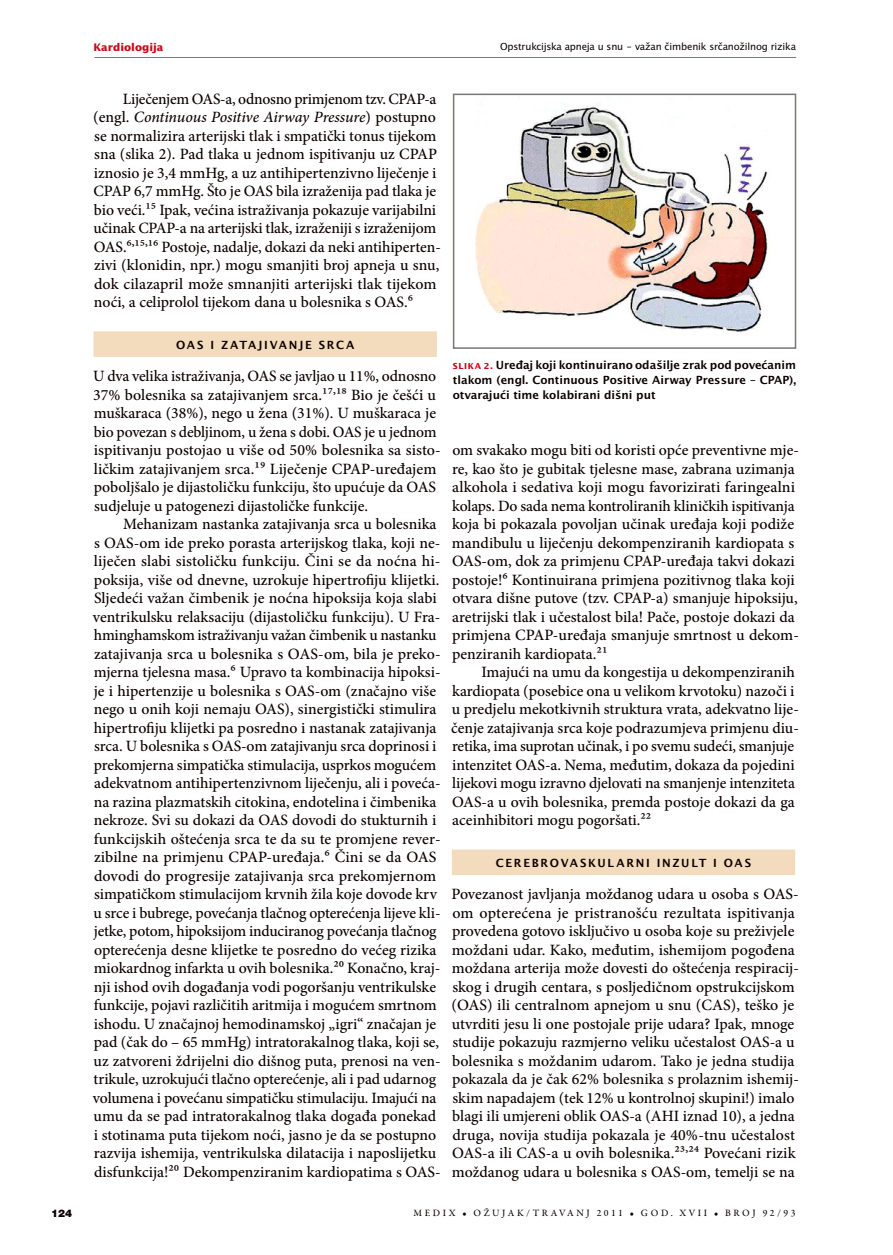
<style>
.page{position:relative;width:893px;height:1255px;background:#fff}
.page>*{position:absolute;margin:0;border:0;box-sizing:border-box;transform-origin:0 0}
.t1{font:500 15.75px/18.5px "Minion Pro";color:#0d0000}
.t2{font:11.25px/15px "Lucida San Dem";color:#0d0000;text-align:justify}
.t3{font:700 10.5px "Lucida San";color:#c9091a}
.t4{font:900 10.5px "Helvetica Neue LT Pro";color:#0d0000}
.t5{font:9.75px "Lucida San Rom";letter-spacing:-.015em;color:#0d0000}
.t6{font:500 9.75px "Garamond Premr Pro";letter-spacing:.265em;color:#0d0000}
.t7{font:700 8.25px "Lucida San";color:#c9091a}
.s1{font-style:italic}
.s2{font-family:"Lucida San";font-weight:700;font-size:8.25px;color:#c9091a}
</style>
<div class="page">
<hr style="left:95px;top:57px;width:701px;height:1px;background:#797876">
<div style="left:94px;top:331px;width:343px;height:26px;background:#f3dcbd"></div>
<div style="left:452px;top:849px;width:343px;height:26px;background:#f3dcbd"></div>
<img style="left:475px;top:106px;width:293px;height:226px">
<div style="left:453px;top:94px;width:343px;height:255px;border:2px solid #797876"></div>
<p class="t3" style="left:94px;top:40px;width:71px">Kardiologija</p>
<p class="t5" style="left:500px;top:41px;width:298px">Opstrukcijska apneja u snu – važan čimbenik srčanožilnog rizika</p>
<p class="t1" style="left:93px;top:89px;width:349px;text-indent:30px">Liječenjem OAS-a, odnosno primjenom tzv. CPAP-a (engl. <span class="s1">Continuous Positive Airway Pressure</span>) postupno se normalizira arterijski tlak i smpatički tonus tijekom sna (slika 2). Pad tlaka u jednom ispitivanju uz CPAP iznosio je 3,4 mmHg, a uz antihipertenzivno liječenje i CPAP 6,7 mmHg. Što je OAS bila izraženija pad tlaka je bio veći.15 Ipak, većina istraživanja pokazuje varijabilni učinak CPAP-a na arterijski tlak, izraženiji s izraženijom OAS.6,15,16 Postoje, nadalje, dokazi da neki antihiperten&shy;zivi (klonidin, npr.) mogu smanjiti broj apneja u snu, dok cilazapril može smnanjiti arterijski tlak tijekom noći, a celiprolol tijekom dana u bolesnika s OAS.6</p>
<p class="t2" style="left:176px;top:338px;width:55px">OAS i zatajivanje</p>
<p class="t2" style="left:319px;top:338px;width:10px">srca</p>
<p class="t1" style="left:93px;top:367px;width:349px">U dva velika istraživanja, OAS se javljao u 11%, odnosno 37% bolesnika sa zatajivanjem srca.17,18 Bio je češći u muškaraca (38%), nego u žena (31%). U muškaraca je bio povezan s debljinom, u žena s dobi. OAS je u jednom ispitivanju postojao u više od 50% bolesnika sa sisto&shy;ličkim zatajivanjem srca.19 Liječenje CPAP-uređajem poboljšalo je dijastoličku funkciju, što upućuje da OAS sudjeluje u patogenezi dijastoličke funkcije.</p>
<p class="t1" style="left:93px;top:515px;width:349px;text-indent:30px">Mehanizam nastanka zatajivanja srca u bolesnika s OAS-om ide preko porasta arterijskog tlaka, koji ne&shy;liječen slabi sistoličku funkciju. Čini se da noćna hi&shy;poksija, više od dnevne, uzrokuje hipertrofiju klijetki.<br>Sljedeći važan čimbenik je noćna hipoksija koja slabi ventrikulsku relaksaciju (dijastoličku funkciju). U Fra&shy;hminghamskom istraživanju važan čimbenik u nastanku zatajivanja srca u bolesnika s OAS-om, bila je preko&shy;mjerna tjelesna masa.6 Upravo ta kombinacija hipoksi&shy;je i hipertenzije u bolesnika s OAS-om (značajno više nego u onih koji nemaju OAS), sinergistički stimulira hipertrofiju klijetki pa posredno i nastanak zatajivanja srca. U bolesnika s OAS-om zatajivanju srca doprinosi i prekomjerna simpatička stimulacija, usprkos mogućem adekvatnom antihipertenzivnom liječenju, ali i poveća&shy;na razina plazmatskih citokina, endotelina i čimbenika nekroze. Svi su dokazi da OAS dovodi do stukturnih i funkcijskih oštećenja srca te da su te promjene rever&shy;zibilne na primjenu CPAP-uređaja.6 Čini se da OAS dovodi do progresije zatajivanja srca prekomjernom simpatičkom stimulacijom krvnih žila koje dovode krv u srce i bubrege, povećanja tlačnog opterećenja lijeve kli&shy;jetke, potom, hipoksijom induciranog povećanja tlačnog opterećenja desne klijetke te posredno do većeg rizika miokardnog infarkta u ovih bolesnika.20 Konačno, kraj&shy;nji ishod ovih događanja vodi pogoršanju ventrikulske funkcije, pojavi različitih aritmija i mogućem smrtnom ishodu. U značajnoj hemodinamskoj „igri“ značajan je pad (čak do – 65 mmHg) intratorakalnog tlaka, koji se, uz zatvoreni ždrijelni dio dišnog puta, prenosi na ven&shy;trikule, uzrokujući tlačno opterećenje, ali i pad udarnog volumena i povećanu simpatičku stimulaciju. Imajući na umu da se pad intratorakalnog tlaka događa ponekad i stotinama puta tijekom noći, jasno je da se postupno razvija ishemija, ventrikulska dilatacija i naposlijetku disfunkcija!20 Dekompenziranim kardiopatima s OAS-</p>
<p class="t2" style="left:453px;top:358px;width:345px;text-indent:15px"><span class="s2">KA 2.</span> Uređaj koji kontinuirano odašilje zrak pod povećanim tlakom (engl. Continuous Positive Airway Pressure – CPAP), otvarajući time kolabirani dišni put</p>
<p class="t7" style="left:453px;top:361px;width:6px">SLI</p>
<p class="t1" style="left:452px;top:441px;width:349px">om svakako mogu biti od koristi opće preventivne mje&shy;re, kao što je gubitak tjelesne mase, zabrana uzimanja alkohola i sedativa koji mogu favorizirati faringealni kolaps. Do sada nema kontroliranih kliničkih ispitivanja koja bi pokazala povoljan učinak uređaja koji podiže mandibulu u liječenju dekompenziranih kardiopata s OAS-om, dok za primjenu CPAP-uređaja takvi dokazi postoje!6 Kontinuirana primjena pozitivnog tlaka koji otvara dišne putove (tzv. CPAP-a) smanjuje hipoksiju, aretrijski tlak i učestalost bila! Pače, postoje dokazi da primjena CPAP-uređaja smanjuje smrtnost u dekom&shy;penziranih kardiopata.21</p>
<p class="t1" style="left:451px;top:663px;width:349px;text-indent:30px">Imajući na umu da kongestija u dekompenziranih kardiopata (posebice ona u velikom krvotoku) nazoči i u predjelu mekotkivnih struktura vrata, adekvatno lije&shy;čenje zatajivanja srca koje podrazumjeva primjenu diu&shy;retika, ima suprotan učinak, i po svemu sudeći, smanjuje intenzitet OAS-a. Nema, međutim, dokaza da pojedini lijekovi mogu izravno djelovati na smanjenje intenziteta OAS-a u ovih bolesnika, premda postoje dokazi da ga aceinhibitori mogu pogoršati.22</p>
<p class="t2" style="left:496px;top:856px;width:20px">Cerebrovaskularni</p>
<p class="t2" style="left:657px;top:856px;width:10px">inzult</p>
<p class="t2" style="left:713px;top:856px;width:40px">i OAS</p>
<p class="t1" style="left:451px;top:885px;width:349px">Povezanost javljanja moždanog udara u osoba s OAS&shy;om opterećena je pristranošću rezultata ispitivanja provedena gotovo isključivo u osoba koje su preživjele moždani udar. Kako, međutim, ishemijom pogođena moždana arterija može dovesti do oštećenja respiracij&shy;skog i drugih centara, s posljedičnom opstrukcijskom (OAS) ili centralnom apnejom u snu (CAS), teško je utvrditi jesu li one postojale prije udara? Ipak, mnoge studije pokazuju razmjerno veliku učestalost OAS-a u bolesnika s moždanim udarom. Tako je jedna studija pokazala da je čak 62% bolesnika s prolaznim ishemij&shy;skim napadajem (tek 12% u kontrolnoj skupini!) imalo blagi ili umjereni oblik OAS-a (AHI iznad 10), a jedna druga, novija studija pokazala je 40%-tnu učestalost OAS-a ili CAS-a u ovih bolesnika.23,24 Povećani rizik moždanog udara u bolesnika s OAS-om, temelji se na</p>
<p class="t4" style="left:51px;top:1206px;width:23px">124</p>
<p class="t6" style="left:413px;top:1207px;width:283px">MEDIX • OŽUJAK/TRAVANJ 2011 • GOD. XVII</p>
<p class="t6" style="left:714px;top:1207px;width:83px">• BROJ 92/93</p>
</div>
